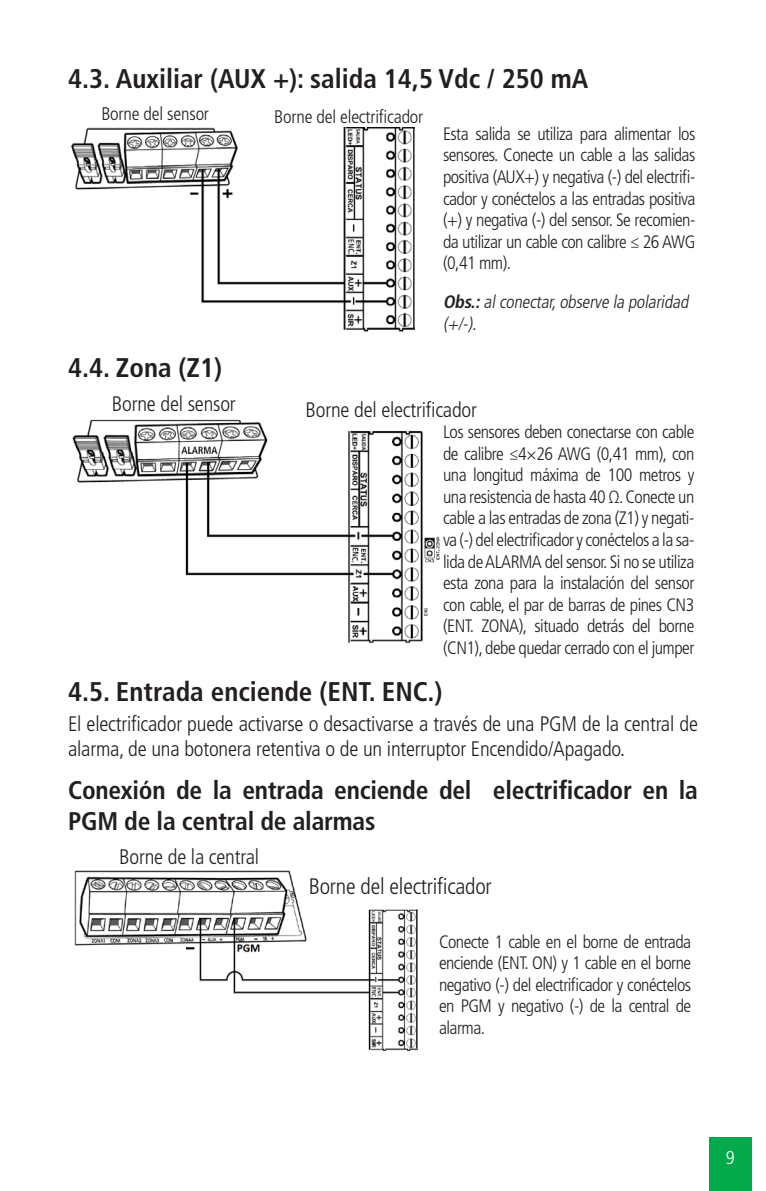
<style>
.page{position:relative;width:766px;height:1191px;background:#fff}
.page>*{position:absolute;margin:0;border:0;box-sizing:border-box;transform-origin:0 0}
.t1{font:700 condensed 27px "Frutiger LT Std";color:#231f20}
._3__Titulo_3{font:700 condensed 25.5px/30.6px "Frutiger LT Std";letter-spacing:-.01em;color:#231f20}
._0__Corpo_de_texto{font:300 condensed 22.5px "Frutiger LT Std";letter-spacing:-.01em;color:#231f20}
._0__Corpo_de_texto-2{font:300 condensed 21px/25.2px "Frutiger LT Std";letter-spacing:-.01em;color:#231f20}
.t2{font:300 condensed 18.6px "Frutiger LT Std";color:#fff}
._0__Corpo_de_texto-3{font:300 condensed 18.3px "Frutiger LT Std";letter-spacing:-.01em;color:#231f20}
._0__Corpo_de_texto-4{font:300 condensed 18px/21.6px "Frutiger LT Std";letter-spacing:-.03em;color:#231f20;text-align:justify}
._0__Corpo_de_texto-5{font:italic 300 condensed 18px/21.6px "Frutiger LT Std";color:#231f20}
.s1{font-weight:700}
</style>
<div class="page">
<div style="left:709px;top:1137px;width:42px;height:54px;background:#03aa4b"></div>
<img style="left:71px;top:127px;width:343px;height:205px">
<hr style="left:413px;top:127px;width:1px;height:201px;background:#231f20">
<img style="left:72px;top:419px;width:368px;height:225px">
<img style="left:75px;top:870px;width:342px;height:180px">
<hr style="left:416px;top:909px;width:1px;height:139px;background:#231f20">
<p class="t1" style="left:68px;top:63px;width:521px">4.3. Auxiliar (AUX +): salida 14,5 Vdc / 250 mA</p>
<p class="_0__Corpo_de_texto-3" style="left:101px;top:103px;width:109px">Borne del sensor</p>
<p class="_0__Corpo_de_texto-3" style="left:274px;top:106px;width:150px">Borne del electrificador</p>
<p class="_0__Corpo_de_texto-4" style="left:443px;top:123px;width:254px">Esta salida se utiliza para alimentar los sensores. Conecte un cable a las salidas positiva (AUX+) y negativa (-) del electrifi&shy;cador y conéctelos a las entradas positiva (+) y negativa (-) del sensor. Se recomien&shy;da utilizar un cable con calibre ≤ 26 AWG (0,41 mm).</p>
<p class="_0__Corpo_de_texto-5" style="left:443px;top:291px;width:250px"><span class="s1">Obs.:</span> alconectar,observe la polaridad (+/-).</p>
<p class="t1" style="left:68px;top:351px;width:155px">4.4. Zona (Z1)</p>
<p class="_0__Corpo_de_texto-2" style="left:112px;top:391px;width:125px">Borne del sensor</p>
<p class="_0__Corpo_de_texto-2" style="left:305px;top:397px;width:173px">Borne del electrificador</p>
<p class="_0__Corpo_de_texto-4" style="left:443px;top:421px;width:253px">Los sensores deben conectarse con cable de calibre ≤4×26 AWG (0,41 mm), con una longitud máxima de 100 metros y una resistencia de hasta 40 Ω. Conecte un cable a las entradas de zona (Z1) y negati&shy;va (-) del electrificador y conéctelos a la sa&shy;lida de ALARMA del sensor. Si no se utiliza esta zona para la instalación del sensor con cable, el par de barras de pines CN3 (ENT. ZONA), situado detrás del borne (CN1), debe quedar cerrado con el jumper</p>
<p class="t1" style="left:68px;top:676px;width:376px">4.5. Entrada enciende (ENT. ENC.)</p>
<p class="_0__Corpo_de_texto-2" style="left:68px;top:711px;width:631px">El electrificador puede activarse o desactivarse a través de una PGM de la central de alarma, de una botonera retentiva o de un interruptor Encendido/Apagado.</p>
<p class="_3__Titulo_3" style="left:68px;top:775px;width:631px">Conexión de la entrada enciende del electrificador en la<br>PGM de la central de alarmas</p>
<p class="_0__Corpo_de_texto-2" style="left:119px;top:844px;width:141px">Borne de la central</p>
<p class="_0__Corpo_de_texto" style="left:308px;top:873px;width:184px">Borne del electrificador</p>
<p class="_0__Corpo_de_texto-4" style="left:439px;top:930px;width:254px">Conecte 1 cable en el borne de entrada enciende (ENT. ON) y 1 cable en el borne negativo (-) del electrificador y conéctelos en PGM y negativo (-) de la central de alarma.</p>
<p class="t2" style="left:725px;top:1146px;width:10px">9</p>
</div>
